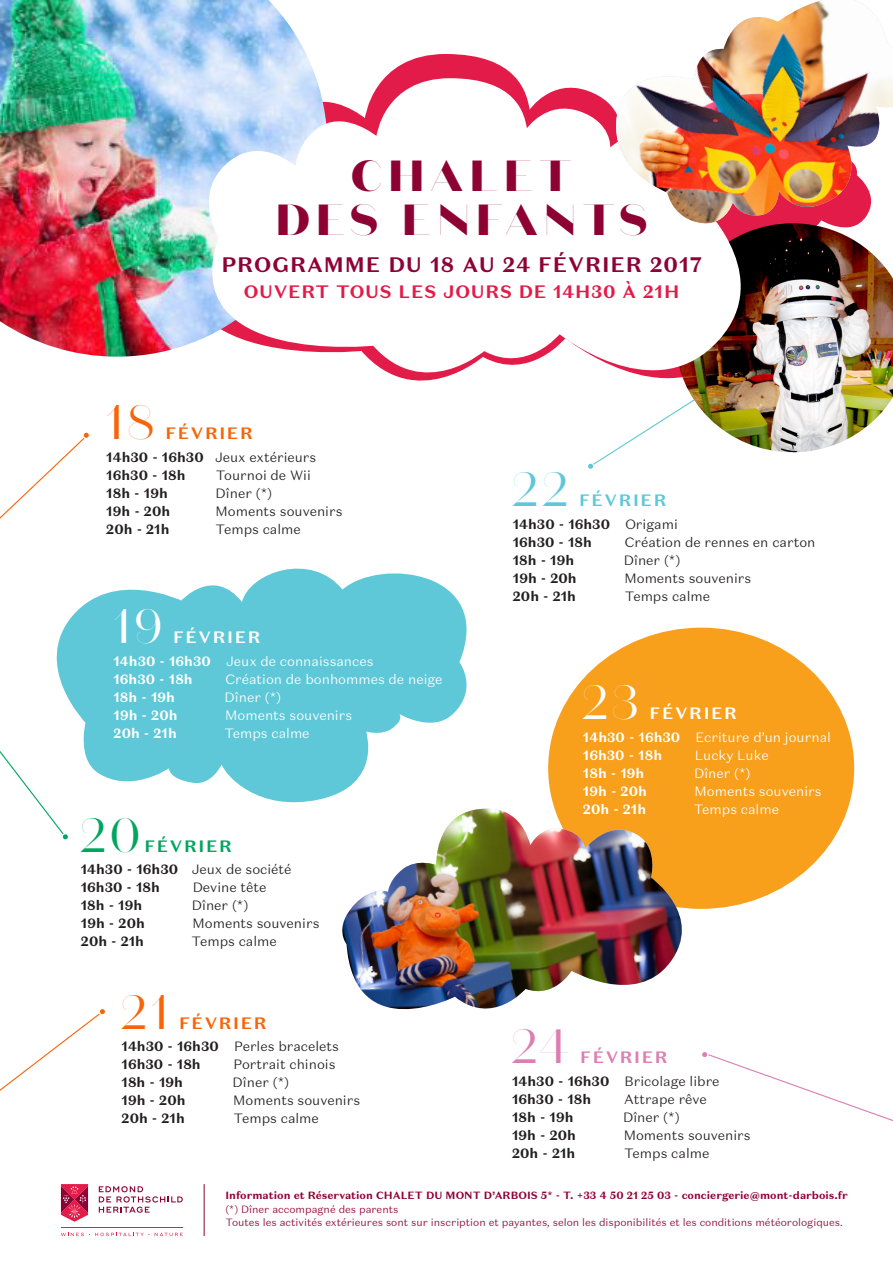
<style>
.page{position:relative;width:893px;height:1263px;background:#fff}
.page>*{position:absolute;margin:0;border:0;box-sizing:border-box;transform-origin:0 0}
.t1{font:48px "Domaine Sans Fine";color:#f96408}
.t2{font:48px "Domaine Sans Fine";color:#fff}
.t3{font:48px "Domaine Sans Fine";color:#5ec8d8}
.t4{font:48px "Domaine Sans Fine";color:#dd7eb3}
.t5{font:48px "Domaine Sans Fine";color:#00a65f}
.t6{font:800 43.5px/43.5px "Domaine Sans Fine";letter-spacing:.16em;color:#8d0233;text-align:center}
.t7{font:700 21px "Domaine Sans Text";letter-spacing:.04em;color:#8d0233}
.t8{font:700 18px "Domaine Sans Text";letter-spacing:.04em;color:#e31b49}
.t9{font:700 16.5px "Domaine Sans Text";letter-spacing:.1em;color:#f96408}
.t10{font:700 16.5px "Domaine Sans Text";letter-spacing:.1em;color:#fff}
.t11{font:700 16.5px "Domaine Sans Text";letter-spacing:.1em;color:#5ec8d8}
.t12{font:700 16.5px "Domaine Sans Text";letter-spacing:.1em;color:#dd7eb3}
.t13{font:700 16.5px "Domaine Sans Text";letter-spacing:.1em;color:#00a65f}
.t14{font:300 13.5px "Domaine Sans Text";color:#231f20}
.t15{font:700 13.5px "Domaine Sans Text";color:#231f20}
.t16{font:300 13.5px "Domaine Sans Text";color:#fff}
.t17{font:700 13.5px "Domaine Sans Text";color:#fff}
.t18{font:300 10.5px "Domaine Sans Text";color:#8d0233}
.t19{font:700 10.5px "Domaine Sans Text";color:#8d0233}
.s1{font-weight:700}
.s2{font-weight:300}
</style>
<div class="page">
<svg style="left:588px;top:419px;width:210px;height:50px"></svg>
<svg style="left:384px;top:54px;width:291px;height:365px"></svg>
<img style="left:675px;top:232px;width:218px;height:220px">
<img style="left:0;top:0;width:316px;height:357px">
<svg style="left:174px;top:78px;width:605px;height:329px"></svg>
<img style="left:607px;top:0;width:286px;height:232px">
<div style="left:548px;top:628px;width:306px;height:281px;background:#f89f1c;border-radius:50%"></div>
<svg style="left:56px;top:568px;width:411px;height:235px;fill:#5ec8d8"></svg>
<img style="left:342px;top:809px;width:356px;height:201px">
<svg style="left:0;top:433px;width:89px;height:160px"></svg>
<svg style="left:702px;top:1052px;width:191px;height:69px"></svg>
<svg style="left:0;top:690px;width:68px;height:149px"></svg>
<svg style="left:0;top:1009px;width:105px;height:82px"></svg>
<svg style="left:61px;top:1184px;width:27px;height:38px"></svg>
<svg style="left:99px;top:1186px;width:84px;height:27px"></svg>
<svg style="left:155px;top:1233px;width:28px;height:3px"></svg>
<svg style="left:61px;top:1233px;width:88px;height:3px"></svg>
<hr style="left:61px;top:1228px;width:122px;height:1px;background:#e31b49">
<hr style="left:204px;top:1184px;width:1px;height:52px;background:#8d0233">
<p class="t6" style="left:276px;top:155px;width:372px">CHALET<br>DES ENFANTS</p>
<p class="t7" style="left:221px;top:251px;width:482px">PROGRAMME DU 18 AU 24 FÉVRIER 2017</p>
<p class="t8" style="left:244px;top:280px;width:437px">OUVERT TOUS LES JOURS DE 14H30 À 21H</p>
<p class="t1" style="left:106px;top:393px;width:49px">18</p>
<p class="t9" style="left:165px;top:423px;width:89px">FÉVRIER</p>
<p class="t14" style="left:106px;top:449px;width:212px"><span class="s1">14h30 - 16h30</span> Jeux extérieurs</p>
<p class="t15" style="left:106px;top:466px;width:81px">16h30 - 18h</p>
<p class="t14" style="left:216px;top:467px;width:97px">Tournoi de Wii</p>
<p class="t15" style="left:106px;top:484px;width:63px">18h - 19h</p>
<p class="t14" style="left:216px;top:485px;width:58px">Dîner (*)</p>
<p class="t15" style="left:106px;top:502px;width:65px">19h - 20h</p>
<p class="t14" style="left:216px;top:503px;width:128px">Moments souvenirs</p>
<p class="t15" style="left:106px;top:520px;width:65px">20h - 21h</p>
<p class="t14" style="left:216px;top:521px;width:87px">Temps calme</p>
<p class="t2" style="left:114px;top:597px;width:50px">19</p>
<p class="t10" style="left:173px;top:627px;width:89px">FÉVRIER</p>
<p class="t16" style="left:114px;top:652px;width:262px"><span class="s1">14h30 - 16h30</span> Jeux de connaissances</p>
<p class="t17" style="left:114px;top:670px;width:81px">16h30 - 18h</p>
<p class="t16" style="left:225px;top:670px;width:219px">Création de bonhommes de neige</p>
<p class="t17" style="left:114px;top:688px;width:63px">18h - 19h</p>
<p class="t16" style="left:225px;top:688px;width:58px">Dîner (*)</p>
<p class="t17" style="left:114px;top:706px;width:65px">19h - 20h</p>
<p class="t16" style="left:225px;top:706px;width:128px">Moments souvenirs</p>
<p class="t17" style="left:114px;top:724px;width:65px">20h - 21h</p>
<p class="t16" style="left:224px;top:724px;width:87px">Temps calme</p>
<p class="t5" style="left:81px;top:806px;width:60px">20</p>
<p class="t13" style="left:144px;top:836px;width:89px">FÉVRIER</p>
<p class="t14" style="left:81px;top:861px;width:212px"><span class="s1">14h30 - 16h30</span> Jeux de société</p>
<p class="t15" style="left:81px;top:879px;width:81px">16h30 - 18h</p>
<p class="t14" style="left:193px;top:879px;width:75px">Devine tête</p>
<p class="t15" style="left:81px;top:897px;width:63px">18h - 19h</p>
<p class="t14" style="left:192px;top:897px;width:58px">Dîner (*)</p>
<p class="t15" style="left:81px;top:915px;width:65px">19h - 20h</p>
<p class="t14" style="left:193px;top:915px;width:128px">Moments souvenirs</p>
<p class="t15" style="left:81px;top:933px;width:65px">20h - 21h</p>
<p class="t14" style="left:192px;top:933px;width:87px">Temps calme</p>
<p class="t1" style="left:122px;top:983px;width:48px">21</p>
<p class="t9" style="left:179px;top:1012px;width:89px">FÉVRIER</p>
<p class="t14" style="left:122px;top:1038px;width:219px"><span class="s1">14h30 - 16h30</span> Perles bracelets</p>
<p class="t15" style="left:122px;top:1056px;width:81px">16h30 - 18h</p>
<p class="t14" style="left:233px;top:1056px;width:103px">Portrait chinois</p>
<p class="t15" style="left:122px;top:1074px;width:63px">18h - 19h</p>
<p class="t14" style="left:233px;top:1074px;width:58px">Dîner (*)</p>
<p class="t15" style="left:122px;top:1092px;width:65px">19h - 20h</p>
<p class="t14" style="left:233px;top:1092px;width:128px">Moments souvenirs</p>
<p class="t15" style="left:122px;top:1110px;width:65px">20h - 21h</p>
<p class="t14" style="left:234px;top:1110px;width:87px">Temps calme</p>
<p class="t3" style="left:513px;top:460px;width:56px">22</p>
<p class="t11" style="left:579px;top:490px;width:89px">FÉVRIER</p>
<p class="t15" style="left:513px;top:515px;width:167px">14h30 - 16h30 <span class="s2">Origami</span></p>
<p class="t15" style="left:513px;top:533px;width:81px">16h30 - 18h</p>
<p class="t14" style="left:625px;top:533px;width:192px">Création de rennes en carton</p>
<p class="t15" style="left:513px;top:551px;width:63px">18h - 19h</p>
<p class="t14" style="left:624px;top:551px;width:58px">Dîner (*)</p>
<p class="t15" style="left:513px;top:569px;width:65px">19h - 20h</p>
<p class="t14" style="left:624px;top:569px;width:128px">Moments souvenirs</p>
<p class="t15" style="left:513px;top:587px;width:65px">20h - 21h</p>
<p class="t14" style="left:625px;top:587px;width:87px">Temps calme</p>
<p class="t2" style="left:583px;top:673px;width:57px">23</p>
<p class="t10" style="left:650px;top:703px;width:89px">FÉVRIER</p>
<p class="t16" style="left:583px;top:728px;width:250px"><span class="s1">14h30 - 16h30</span> Ecriture d’un journal</p>
<p class="t17" style="left:583px;top:746px;width:81px">16h30 - 18h</p>
<p class="t16" style="left:695px;top:746px;width:75px">Lucky Luke</p>
<p class="t17" style="left:583px;top:764px;width:63px">18h - 19h</p>
<p class="t16" style="left:694px;top:764px;width:58px">Dîner (*)</p>
<p class="t17" style="left:583px;top:782px;width:65px">19h - 20h</p>
<p class="t16" style="left:695px;top:782px;width:128px">Moments souvenirs</p>
<p class="t17" style="left:583px;top:800px;width:65px">20h - 21h</p>
<p class="t16" style="left:694px;top:800px;width:87px">Temps calme</p>
<p class="t4" style="left:512px;top:1017px;width:58px">24</p>
<p class="t12" style="left:580px;top:1047px;width:89px">FÉVRIER</p>
<p class="t14" style="left:512px;top:1073px;width:209px"><span class="s1">14h30 - 16h30</span> Bricolage libre</p>
<p class="t15" style="left:512px;top:1090px;width:81px">16h30 - 18h</p>
<p class="t14" style="left:624px;top:1091px;width:84px">Attrape rêve</p>
<p class="t15" style="left:512px;top:1108px;width:63px">18h - 19h</p>
<p class="t14" style="left:623px;top:1109px;width:58px">Dîner (*)</p>
<p class="t15" style="left:512px;top:1126px;width:65px">19h - 20h</p>
<p class="t14" style="left:624px;top:1127px;width:128px">Moments souvenirs</p>
<p class="t15" style="left:512px;top:1144px;width:65px">20h - 21h</p>
<p class="t14" style="left:624px;top:1145px;width:87px">Temps calme</p>
<p class="t19" style="left:225px;top:1189px;width:624px">Information et Réservation CHALET DU MONT D’ARBOIS 5* - T. +33 4 50 21 25 03 - conciergerie@mont-darbois.fr</p>
<p class="t18" style="left:225px;top:1202px;width:174px">(*) Dîner accompagné des parents</p>
<p class="t18" style="left:225px;top:1216px;width:619px">Toutes les activités extérieures sont sur inscription et payantes, selon les disponibilités et les conditions météorologiques.</p>
</div>
